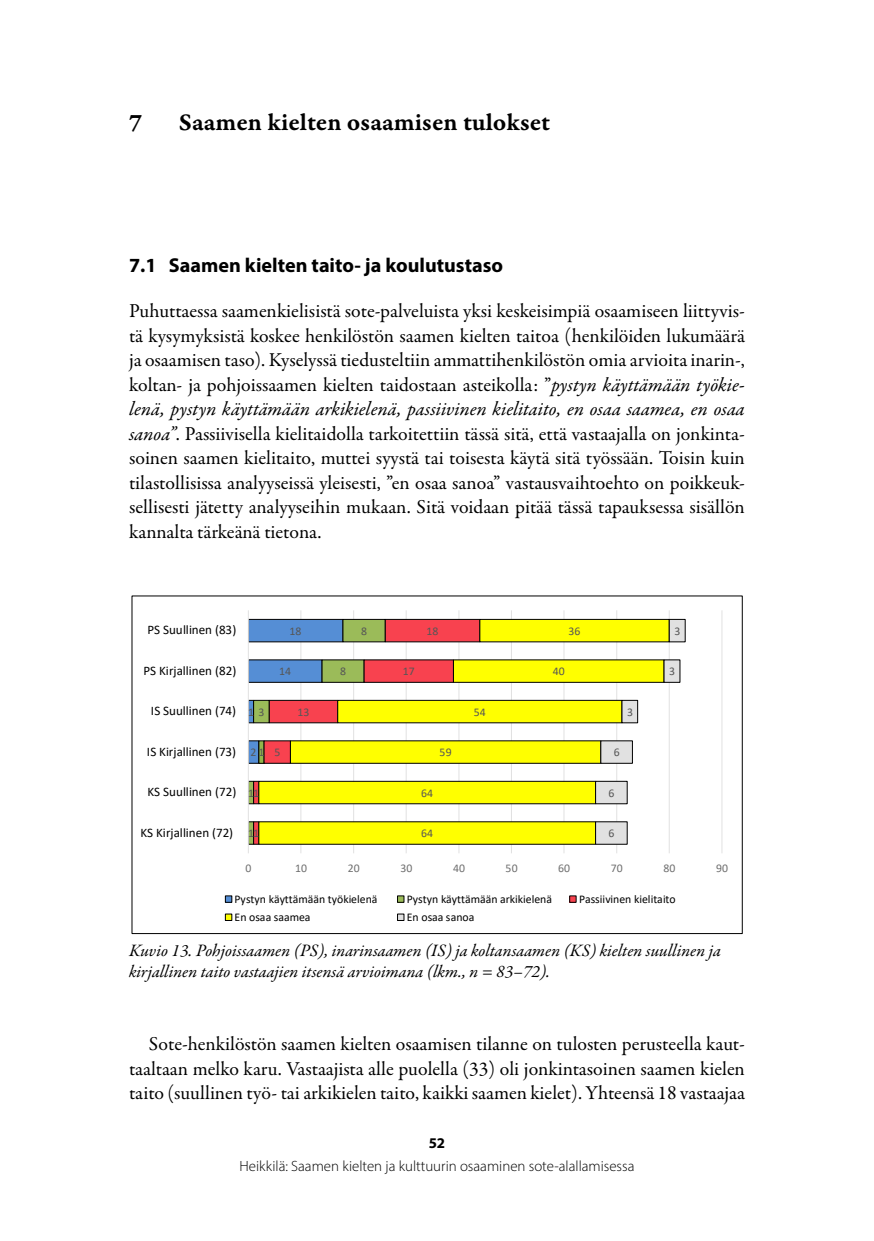
<style>
.page{position:relative;width:874px;height:1241px;background:#fff}
.page>*{position:absolute;margin:0;border:0;box-sizing:border-box;transform-origin:0 0}
.H1_Otsikko{font:25.38px "Garamond Premr Pro Smbd Capt";color:#000}
.H2_Väliotsikko_1_1{font:700 20.12px "Myriad Pro";color:#000}
.P_Leipäteksti{font:19.78px/24.5px "Garamond Premr Pro";color:#000;text-align:justify}
.P_Leipäteksti_sis{font:19.78px/24.5px "Garamond Premr Pro";color:#000;text-align:justify}
.P_Kuvatekstit{font:italic 17.5px/21px "Garamond Premr Pro";color:#000}
.t1{font:300 14.88px "Myriad Pro";color:#000}
.t2{font:700 14.88px "Myriad Pro";color:#000}
.t3{font:14.35px "Calibri 13";color:#000}
.t4{font:13.12px "Calibri 13";color:#000}
.t5{font:11.72px "Calibri 13";color:#000}
.t6{font:11.72px "Calibri 13";letter-spacing:.005em;color:#565656}
.t7{font:11.72px "Calibri 13";letter-spacing:.005em;color:#6f6f6f}
.s1{font-style:italic}
</style>
<div class="page">
<hr style="left:300px;top:610px;width:1px;height:243px;background:#e1e1e1">
<hr style="left:353px;top:610px;width:1px;height:243px;background:#e1e1e1">
<hr style="left:405px;top:610px;width:1px;height:243px;background:#e1e1e1">
<hr style="left:458px;top:610px;width:1px;height:243px;background:#e1e1e1">
<hr style="left:510px;top:610px;width:1px;height:243px;background:#e1e1e1">
<hr style="left:563px;top:610px;width:1px;height:243px;background:#e1e1e1">
<hr style="left:616px;top:610px;width:1px;height:243px;background:#e1e1e1">
<hr style="left:668px;top:610px;width:1px;height:243px;background:#e1e1e1">
<hr style="left:721px;top:610px;width:1px;height:243px;background:#e1e1e1">
<svg style="left:249px;top:618px;width:3px;height:227px"></svg>
<svg style="left:252px;top:618px;width:6px;height:227px"></svg>
<svg style="left:258px;top:618px;width:336px;height:227px"></svg>
<svg style="left:594px;top:618px;width:91px;height:227px"></svg>
<hr style="left:248px;top:610px;width:1px;height:243px;background:#e1e1e1">
<div style="left:225px;top:895px;width:7px;height:7px;background:#558ed5"></div>
<div style="left:225px;top:895px;width:7px;height:7px;border:1px solid #000"></div>
<div style="left:397px;top:895px;width:7px;height:7px;background:#9bbb59"></div>
<div style="left:397px;top:895px;width:7px;height:7px;border:1px solid #000"></div>
<svg style="left:569px;top:895px;width:7px;height:7px"></svg>
<div style="left:225px;top:913px;width:7px;height:7px;background:#ff0"></div>
<div style="left:225px;top:913px;width:7px;height:7px;border:1px solid #000"></div>
<div style="left:397px;top:913px;width:7px;height:7px;background:#e1e1e1"></div>
<div style="left:397px;top:913px;width:7px;height:7px;border:1px solid #000"></div>
<h1 class="H1_Otsikko" style="left:129px;top:106px;width:15px">7</h1>
<h1 class="H1_Otsikko" style="left:179px;top:106px;width:372px">Saamen kielten osaamisen tulokset</h1>
<h2 class="H2_Väliotsikko_1_1" style="left:129px;top:251px;width:375px">7.1 Saamen kielten taito- ja koulutustaso</h2>
<p class="P_Leipäteksti" style="left:129px;top:299px;width:617px">Puhuttaessa saamenkielisistä sote-palveluista yksi keskeisimpiä osaamiseen liittyvis&shy;tä kysymyksistä koskee henkilöstön saamen kielten taitoa (henkilöiden lukumäärä ja osaamisen taso). Kyselyssä tiedusteltiin ammattihenkilöstön omia arvioita inarin-, koltan- ja pohjoissaamen kielten taidostaan asteikolla: ”<span class="s1">pystyn käyttämään työkie&shy;lenä, pystyn käyttämään arkikielenä, passiivinen kielitaito, en osaa saamea, en osaa sanoa”</span>. Passiivisella kielitaidolla tarkoitettiin tässä sitä, että vastaajalla on jonkinta&shy;soinen saamen kielitaito, muttei syystä tai toisesta käytä sitä työssään. Toisin kuin tilastollisissa analyyseissä yleisesti, ”en osaa sanoa” vastausvaihtoehto on poikkeuk&shy;sellisesti jätetty analyyseihin mukaan. Sitä voidaan pitää tässä tapauksessa sisällön kannalta tärkeänä tietona.</p>
<p class="t4" style="left:147px;top:621px;width:90px">PS Suullinen (83)</p>
<p class="t6" style="left:289px;top:622px;width:13px">18</p>
<p class="t6" style="left:361px;top:622px;width:7px">8</p>
<p class="t6" style="left:426px;top:622px;width:13px">18</p>
<p class="t6" style="left:568px;top:622px;width:13px">36</p>
<p class="t6" style="left:674px;top:622px;width:7px">3</p>
<p class="t4" style="left:143px;top:661px;width:94px">PS Kirjallinen (82)</p>
<p class="t6" style="left:279px;top:663px;width:13px">14</p>
<p class="t6" style="left:340px;top:663px;width:7px">8</p>
<p class="t6" style="left:402px;top:663px;width:13px">17</p>
<p class="t6" style="left:552px;top:663px;width:13px">40</p>
<p class="t6" style="left:668px;top:663px;width:7px">3</p>
<p class="t4" style="left:151px;top:702px;width:87px">IS Suullinen (74)</p>
<p class="t6" style="left:248px;top:703px;width:18px">1 3</p>
<p class="t6" style="left:297px;top:703px;width:13px">13</p>
<p class="t6" style="left:473px;top:703px;width:13px">54</p>
<p class="t6" style="left:626px;top:703px;width:7px">3</p>
<p class="t4" style="left:147px;top:742px;width:91px">IS Kirjallinen (73)</p>
<p class="t6" style="left:250px;top:744px;width:15px">21</p>
<p class="t6" style="left:274px;top:744px;width:7px">5</p>
<p class="t6" style="left:439px;top:744px;width:13px">59</p>
<p class="t6" style="left:613px;top:744px;width:7px">6</p>
<p class="t4" style="left:147px;top:782px;width:90px">KS Suullinen (72)</p>
<p class="t6" style="left:248px;top:784px;width:13px">11</p>
<p class="t6" style="left:421px;top:784px;width:13px">64</p>
<p class="t6" style="left:608px;top:784px;width:7px">6</p>
<p class="t4" style="left:140px;top:823px;width:94px">KS Kirjallinen (72)</p>
<p class="t6" style="left:248px;top:825px;width:13px">11</p>
<p class="t6" style="left:421px;top:825px;width:13px">64</p>
<p class="t6" style="left:608px;top:825px;width:7px">6</p>
<p class="t7" style="left:245px;top:859px;width:7px">0</p>
<p class="t7" style="left:295px;top:859px;width:13px">10</p>
<p class="t7" style="left:347px;top:859px;width:13px">20</p>
<p class="t7" style="left:400px;top:859px;width:13px">30</p>
<p class="t7" style="left:453px;top:859px;width:13px">40</p>
<p class="t7" style="left:505px;top:859px;width:13px">50</p>
<p class="t7" style="left:558px;top:859px;width:13px">60</p>
<p class="t7" style="left:610px;top:859px;width:13px">70</p>
<p class="t7" style="left:663px;top:859px;width:13px">80</p>
<p class="t7" style="left:715px;top:859px;width:13px">90</p>
<p class="t5" style="left:234px;top:890px;width:144px">Pystyn käyttämään työkielenä</p>
<p class="t5" style="left:406px;top:890px;width:147px">Pystyn käyttämään arkikielenä</p>
<p class="t5" style="left:578px;top:890px;width:98px">Passiivinen kielitaito</p>
<p class="t5" style="left:234px;top:908px;width:77px">En osaa saamea</p>
<p class="t5" style="left:406px;top:908px;width:69px">En osaa sanoa</p>
<p class="P_Kuvatekstit" style="left:129px;top:940px;width:593px">Kuvio 13. Pohjoissaamen (PS), inarinsaamen (IS) ja koltansaamen (KS) kielten suullinen ja kirjallinen taito vastaajien itsensä arvioimana (lkm., n = 83–72).</p>
<p class="t3" style="left:132px;top:935px;width:607px">Kuvio 13. Pohjoissaamen (PS), inarinsaamen (IS) ja koltansaamen (KS) kielten suullinen ja kirjallinen taito</p>
<p class="P_Leipäteksti_sis" style="left:129px;top:1031px;width:617px;text-indent:20px">Sote-henkilöstön saamen kielten osaamisen tilanne on tulosten perusteella kaut&shy;taaltaan melko karu. Vastaajista alle puolella (33) oli jonkintasoinen saamen kielen taito (suullinen työ- tai arkikielen taito, kaikki saamen kielet). Yhteensä 18 vastaajaa</p>
<p class="t2" style="left:428px;top:1132px;width:18px">52</p>
<p class="t1" style="left:239px;top:1156px;width:396px">Heikkilä: Saamen kielten ja kulttuurin osaaminen sote-alallamisessa</p>
</div>
